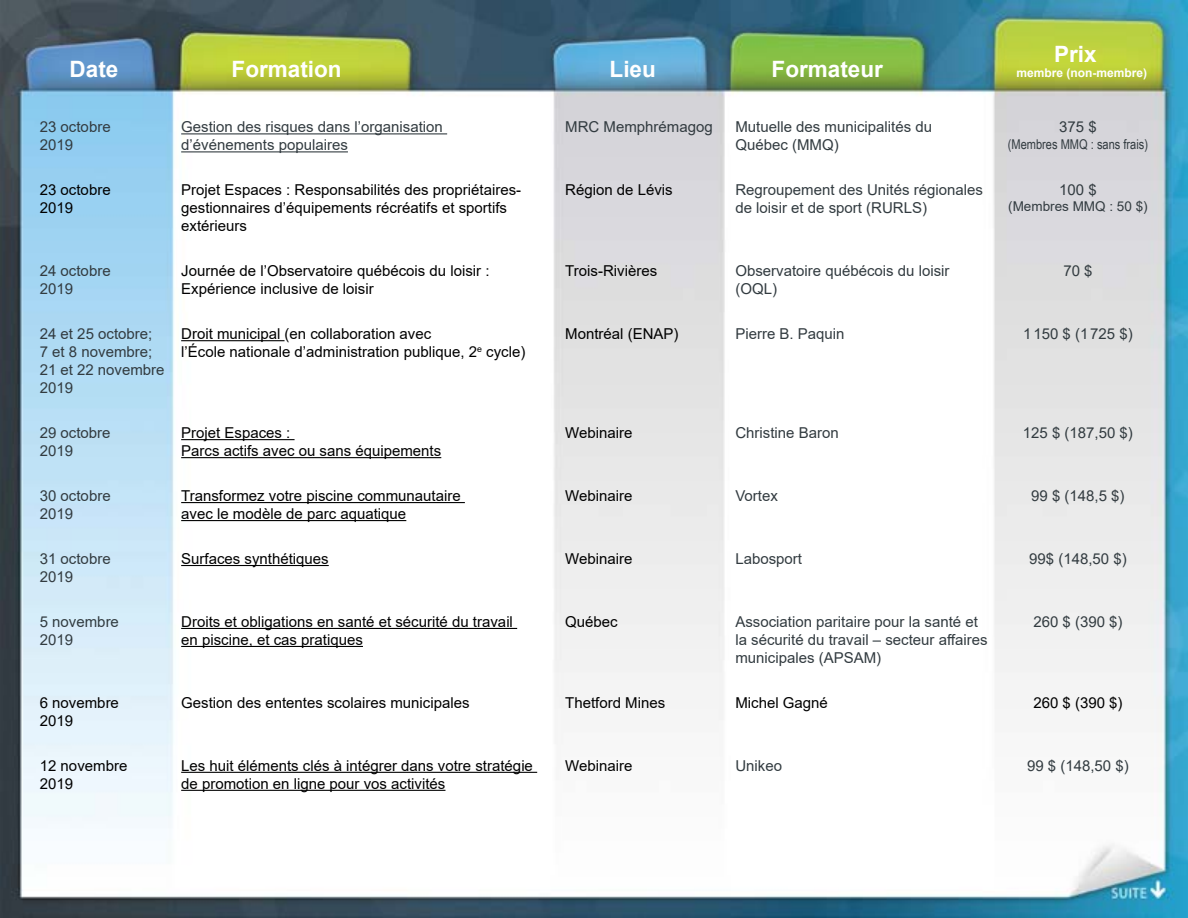
<style>
.page{position:relative;width:1188px;height:918px;background:#fff}
.page>*{position:absolute;margin:0;border:0;box-sizing:border-box;transform-origin:0 0}
.t1{font:700 22.5px "Arial";color:#fff}
.t2{font:15px/18px "Arial";color:#000}
.t3{font:15px/18px "Arial";color:#323b40}
.t4{font:13.5px "Arial Narrow";color:#323b40}
.t5{font:13.5px "Arial";color:#323b40}
.t6{font:700 12px "Arial";color:#fff}
</style>
<div class="page">
<img style="left:0;top:0;width:1188px;height:918px">
<hr style="left:181px;top:133px;width:266px;height:1px;background:#323b40">
<hr style="left:181px;top:151px;width:167px;height:1px;background:#323b40">
<hr style="left:181px;top:340px;width:104px;height:1px;background:#000">
<hr style="left:181px;top:439px;width:114px;height:1px;background:#000">
<hr style="left:181px;top:457px;width:260px;height:1px;background:#000">
<hr style="left:181px;top:502px;width:284px;height:1px;background:#000">
<hr style="left:181px;top:520px;width:225px;height:1px;background:#000">
<hr style="left:181px;top:565px;width:148px;height:1px;background:#000">
<hr style="left:181px;top:628px;width:336px;height:1px;background:#000">
<hr style="left:181px;top:646px;width:182px;height:1px;background:#000">
<hr style="left:181px;top:772px;width:356px;height:1px;background:#000">
<hr style="left:181px;top:790px;width:264px;height:1px;background:#000">
<h1 class="t1" style="left:70px;top:53px;width:50px">Date</h1>
<h1 class="t1" style="left:232px;top:53px;width:112px">Formation</h1>
<h1 class="t1" style="left:610px;top:53px;width:48px">Lieu</h1>
<h1 class="t1" style="left:772px;top:53px;width:113px">Formateur</h1>
<h1 class="t1" style="left:1054px;top:39px;width:44px">Prix</h1>
<p class="t6" style="left:1016px;top:65px;width:132px">membre (non-membre)</p>
<p class="t3" style="left:40px;top:118px;width:72px">23 octobre<br>2019</p>
<p class="t3" style="left:181px;top:118px;width:263px">Gestion des risques dans l’organisation d’événements populaires</p>
<p class="t3" style="left:565px;top:118px;width:149px">MRC Memphrémagog</p>
<p class="t3" style="left:735px;top:118px;width:198px">Mutuelle des municipalités du<br>Québec (MMQ)</p>
<p class="t3" style="left:1059px;top:118px;width:39px">375 $</p>
<p class="t4" style="left:1008px;top:134px;width:142px">(Membres MMQ : sans frais)</p>
<p class="t2" style="left:40px;top:181px;width:72px">23 octobre<br>2019</p>
<p class="t2" style="left:181px;top:181px;width:342px">Projet Espaces : Responsabilités des propriétaires&shy;gestionnaires d’équipements récréatifs et sportifs extérieurs</p>
<p class="t2" style="left:565px;top:181px;width:109px">Région de Lévis</p>
<p class="t3" style="left:735px;top:181px;width:249px">Regroupement des Unités régionales de loisir et de sport (RURLS)</p>
<p class="t3" style="left:1059px;top:181px;width:39px">100 $</p>
<p class="t5" style="left:1008px;top:197px;width:141px">(Membres MMQ : 50 $)</p>
<p class="t3" style="left:40px;top:262px;width:72px">24 octobre<br>2019</p>
<p class="t2" style="left:181px;top:262px;width:310px">Journée de l’Observatoire québécois du loisir :<br>Expérience inclusive de loisir</p>
<p class="t2" style="left:565px;top:262px;width:93px">Trois-Rivières</p>
<p class="t3" style="left:735px;top:262px;width:216px">Observatoire québécois du loisir (OQL)</p>
<p class="t3" style="left:1063px;top:262px;width:31px">70 $</p>
<p class="t3" style="left:40px;top:325px;width:126px">24 et 25 octobre;<br>7 et 8 novembre;<br>21 et 22 novembre<br>2019</p>
<p class="t2" style="left:181px;top:325px;width:346px">Droit municipal (en collaboration avec<br>l’École nationale d’administration publique, 2<sup>e</sup> cycle)</p>
<p class="t2" style="left:565px;top:325px;width:115px">Montréal (ENAP)</p>
<p class="t3" style="left:735px;top:325px;width:111px">Pierre B. Paquin</p>
<p class="t3" style="left:1023px;top:325px;width:111px">1150 $ (1725 $)</p>
<p class="t3" style="left:40px;top:424px;width:72px">29 octobre<br>2019</p>
<p class="t2" style="left:181px;top:424px;width:262px">Projet Espaces :<br>Parcs actifs avec ou sans équipements</p>
<p class="t2" style="left:565px;top:424px;width:69px">Webinaire</p>
<p class="t3" style="left:735px;top:424px;width:105px">Christine Baron</p>
<p class="t3" style="left:1023px;top:424px;width:112px">125 $ (187,50 $)</p>
<p class="t3" style="left:40px;top:487px;width:72px">30 octobre<br>2019</p>
<p class="t2" style="left:181px;top:487px;width:281px">Transformez votre piscine communautaire avec le modèle de parc aquatique</p>
<p class="t2" style="left:565px;top:487px;width:69px">Webinaire</p>
<p class="t3" style="left:735px;top:487px;width:44px">Vortex</p>
<p class="t3" style="left:1031px;top:487px;width:95px">99 $ (148,5 $)</p>
<p class="t3" style="left:40px;top:550px;width:72px">31 octobre<br>2019</p>
<p class="t2" style="left:181px;top:550px;width:149px">Surfaces synthétiques</p>
<p class="t2" style="left:565px;top:550px;width:69px">Webinaire</p>
<p class="t3" style="left:735px;top:550px;width:68px">Labosport</p>
<p class="t3" style="left:1029px;top:550px;width:99px">99$ (148,50 $)</p>
<p class="t3" style="left:40px;top:613px;width:81px">5 novembre<br>2019</p>
<p class="t2" style="left:181px;top:613px;width:333px">Droits et obligations en santé et sécurité du travail en piscine, et cas pratiques</p>
<p class="t2" style="left:565px;top:613px;width:54px">Québec</p>
<p class="t3" style="left:735px;top:613px;width:254px">Association paritaire pour la santé et la sécurité du travail – secteur affaires municipales (APSAM)</p>
<p class="t3" style="left:1033px;top:613px;width:91px">260 $ (390 $)</p>
<p class="t2" style="left:40px;top:693px;width:81px">6 novembre<br>2019</p>
<p class="t2" style="left:181px;top:693px;width:290px">Gestion des ententes scolaires municipales</p>
<p class="t2" style="left:565px;top:693px;width:102px">Thetford Mines</p>
<p class="t2" style="left:735px;top:693px;width:94px">Michel Gagné</p>
<p class="t2" style="left:1033px;top:693px;width:91px">260 $ (390 $)</p>
<p class="t2" style="left:40px;top:756px;width:89px">12 novembre<br>2019</p>
<p class="t2" style="left:181px;top:756px;width:353px">Les huit éléments clés à intégrer dans votre stratégie de promotion en ligne pour vos activités</p>
<p class="t2" style="left:565px;top:756px;width:69px">Webinaire</p>
<p class="t3" style="left:735px;top:756px;width:48px">Unikeo</p>
<p class="t3" style="left:1027px;top:756px;width:103px">99 $ (148,50 $)</p>
</div>
